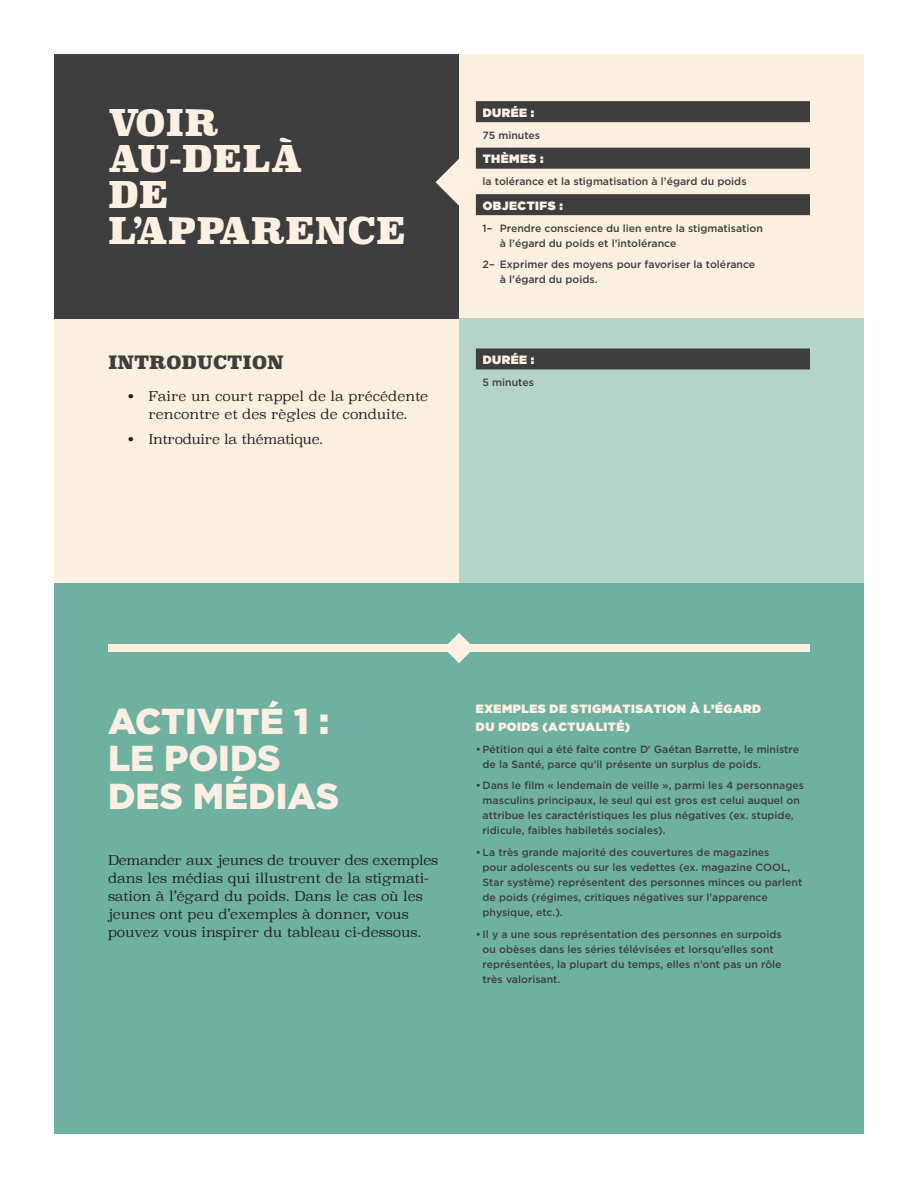
<style>
.page{position:relative;width:918px;height:1188px;background:#fff}
.page>*{position:absolute;margin:0;border:0;box-sizing:border-box;transform-origin:0 0}
.t1{font:900 36px/37.5px "Gotham";color:#fcf0e3}
.t2{font:900 36px/36px "Superclarendon";color:#fcf0e3}
.t3{font:900 18px "Superclarendon";color:#3e3e3f}
.t4{font:300 13.5px/18px "Superclarendon";color:#231f20;text-align:center}
.t5{font:300 13.5px "Superclarendon";letter-spacing:-.02em;color:#231f20}
.t6{font:12px/18px "Gotham Ultra";letter-spacing:.04em;color:#fcf0e3}
.t7{font:500 10.5px/15px "Gotham";color:#3e3e3f}
</style>
<div class="page">
<div style="left:54px;top:54px;width:810px;height:1080px;background:#fbefe0"></div>
<div style="left:459px;top:319px;width:405px;height:264px;background:#b5d3c9"></div>
<div style="left:54px;top:583px;width:810px;height:551px;background:#6fb1a1"></div>
<div style="left:476px;top:348px;width:334px;height:21px;background:#3e3e3f"></div>
<div style="left:54px;top:54px;width:405px;height:265px;background:#3e3e3f"></div>
<svg style="left:436px;top:159px;width:40px;height:47px"></svg>
<div style="left:108px;top:644px;width:702px;height:8px;background:#fcf0e3"></div>
<svg style="left:448px;top:633px;width:22px;height:30px"></svg>
<div style="left:476px;top:101px;width:334px;height:21px;background:#3e3e3f"></div>
<div style="left:476px;top:148px;width:334px;height:21px;background:#3e3e3f"></div>
<div style="left:476px;top:194px;width:334px;height:21px;background:#3e3e3f"></div>
<h1 class="t2" style="left:108px;top:107px;width:56px">VOIR<br>AU-</h1>
<h1 class="t2" style="left:182px;top:143px;width:122px">DELÀ</h1>
<h1 class="t2" style="left:108px;top:179px;width:59px">DE<br>L’APPARENCE</h1>
<h2 class="t3" style="left:108px;top:350px;width:177px">INTRODUCTION</h2>
<p class="t4" style="left:128px;top:388px;width:301px">• Faire un court rappel de la précédente rencontre et des règles de conduite.</p>
<p class="t5" style="left:128px;top:430px;width:196px">• Introduire la thématique.</p>
<p class="t6" style="left:483px;top:103px;width:53px">DURÉE :</p>
<p class="t7" style="left:483px;top:127px;width:59px">75 minutes</p>
<p class="t6" style="left:483px;top:150px;width:63px">THÈMES :</p>
<p class="t7" style="left:483px;top:174px;width:265px">la tolérance et la stigmatisation à l’égard du poids</p>
<p class="t6" style="left:483px;top:196px;width:82px">OBJECTIFS :</p>
<p class="t7" style="left:500px;top:220px;width:265px;text-indent:-17px">1– Prendre conscience du lien entre la stigmatisation à l’égard du poids et l’intolérance</p>
<p class="t7" style="left:500px;top:257px;width:257px;text-indent:-17px">2– Exprimer des moyens pour favoriser la tolérance à l’égard du poids.</p>
<p class="t6" style="left:483px;top:351px;width:53px">DURÉE :</p>
<p class="t7" style="left:483px;top:374px;width:53px">5 minutes</p>
<h1 class="t1" style="left:108px;top:702px;width:233px">ACTIVITÉ 1 :<br>LE POIDS<br>DES MÉDIAS</h1>
<p class="t4" style="left:108px;top:852px;width:332px;text-align:left">Demander aux jeunes de trouver des exemples dans les médias qui illustrent de la stigmati&shy;sation à l’égard du poids. Dans le cas où les jeunes ont peu d’exemples à donner, vous pouvez vous inspirer du tableau ci-dessous.</p>
<p class="t6" style="left:476px;top:699px;width:287px">EXEMPLES DE STIGMATISATION À L’ÉGARD<br>DU POIDS (ACTUALITÉ)</p>
<p class="t7" style="left:483px;top:741px;width:318px;text-indent:-7px">• Pétition qui a été faite contre D<sup>r</sup> Gaétan Barrette, le ministre de la Santé, parce qu’il présente un surplus de poids.</p>
<p class="t7" style="left:483px;top:778px;width:323px;text-indent:-7px">• Dans le film « lendemain de veille », parmi les 4 personnages masculins principaux, le seul qui est gros est celui auquel on attribue les caractéristiques les plus négatives (ex. stupide, ridicule, faibles habiletés sociales).</p>
<p class="t7" style="left:483px;top:845px;width:321px;text-indent:-7px">• La très grande majorité des couvertures de magazines<br>pour adolescents ou sur les vedettes (ex. magazine COOL, Star système) représentent des personnes minces ou parlent de poids (régimes, critiques négatives sur l’apparence physique, etc.).</p>
<p class="t7" style="left:483px;top:926px;width:301px;text-indent:-7px">• Il y a une sous représentation des personnes en surpoids ou obèses dans les séries télévisées et lorsqu’elles sont représentées, la plupart du temps, elles n’ont pas un rôle très valorisant.</p>
</div>
